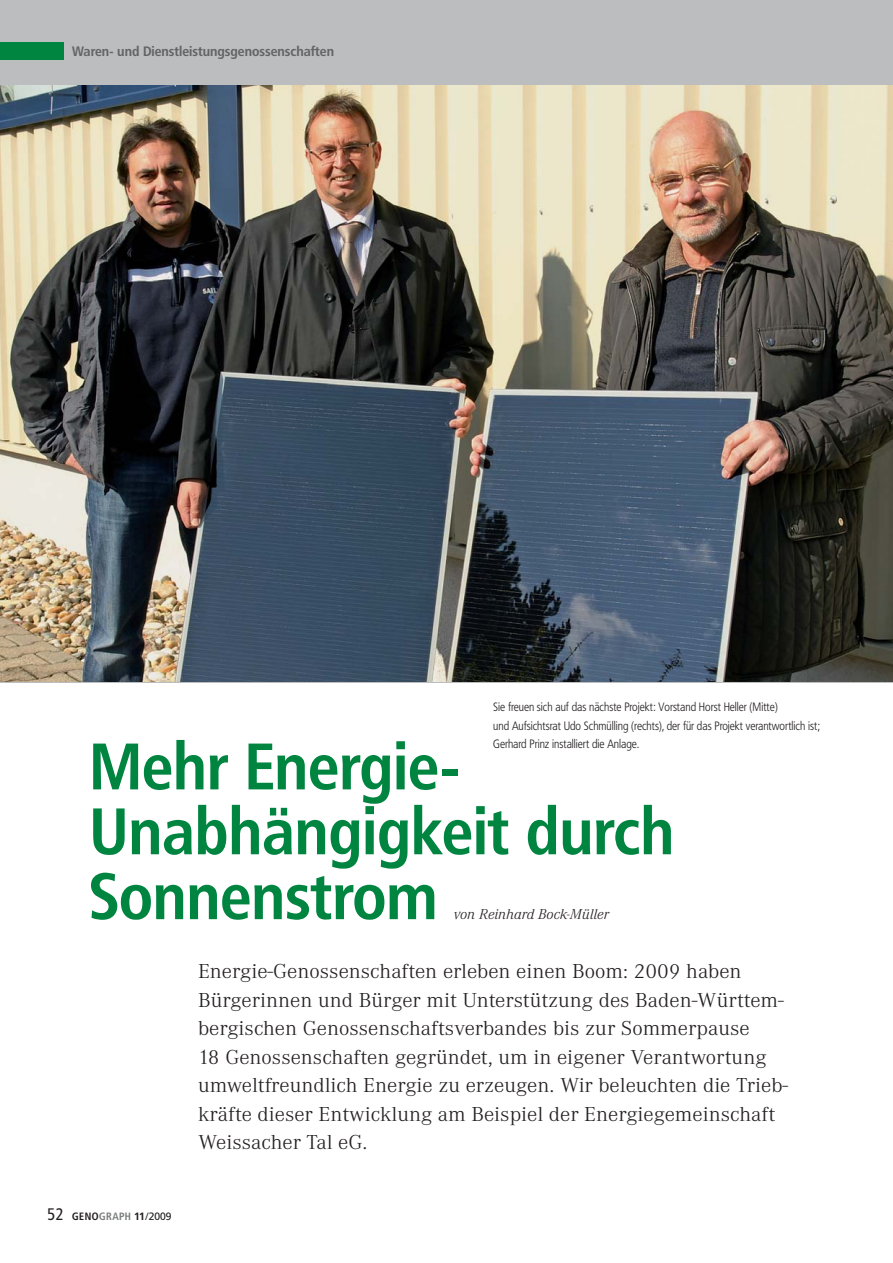
<style>
.page{position:relative;width:893px;height:1263px;background:#fff}
.page>*{position:absolute;margin:0;border:0;box-sizing:border-box;transform-origin:0 0}
.t1{font:700 64.95px/64.9px "Frutiger Condensed BQ";color:#008541}
.t2{font:300 21px/28.5px "Corporate A";color:#231f20;scale:1.08 1}
.t3{font:italic 300 14.85px "Corporate A";color:#231f20;scale:1.05 1}
.t4{font:700 13.5px "Frutiger Condensed BQ";color:#636466;scale:1.05 1}
.t5{font:300 12px/18.6px "Frutiger Condensed BQ";color:#231f20}
.t6{font:700 10.5px "Frutiger Condensed BQ";letter-spacing:.055em;color:#7a7c7e}
.s1{font-weight:400;font-size:16.5px;color:#231f20}
.s2{color:#231f20}
.s3{font-family:"Frutiger BQ";color:#231f20}
.s4{font-family:"Frutiger BQ";font-weight:400;color:#231f20}
</style>
<div class="page">
<div style="left:0;top:0;width:892px;height:682px;background:#bbbdbf"></div>
<div style="left:0;top:43px;width:64px;height:17px;background:#008541"></div>
<img style="left:0;top:85px;width:892px;height:597px">
<p class="t4" style="left:72px;top:46px;width:251px">Waren- und Dienstleistungsgenossenschaften</p>
<p class="t5" style="left:493px;top:698px;width:328px">Sie freuen sich auf das nächste Projekt: Vorstand Horst Heller (Mitte)<br>und Aufsichtsrat Udo Schmülling (rechts), der für das Projekt verantwortlich ist;<br>Gerhard Prinz installiert die Anlage.</p>
<h1 class="t1" style="left:89px;top:741px;width:586px">Mehr Energie-<br>Unabhängigkeit durch<br>Sonnenstrom</h1>
<p class="t3" style="left:454px;top:905px;width:149px">von Reinhard Bock-Müller</p>
<p class="t6" style="left:47px;top:1212px;width:126px"><span class="s1">52</span> <span class="s2">GENO</span>GRAPH <span class="s3">11</span><span class="s4">/2009</span></p>
<p class="t2" style="left:198px;top:959px;width:548px">Energie-Genossenschaften erleben einen Boom: 2009 haben Bürgerinnen und Bürger mit Unterstützung des Baden-Württem&shy;bergischen Genossenschaftsverbandes bis zur Sommerpause<br>18 Genossenschaften gegründet, um in eigener Verantwortung umweltfreundlich Energie zu erzeugen. Wir beleuchten die Trieb&shy;kräfte dieser Entwicklung am Beispiel der Energiegemeinschaft Weissacher Tal eG.</p>
</div>
